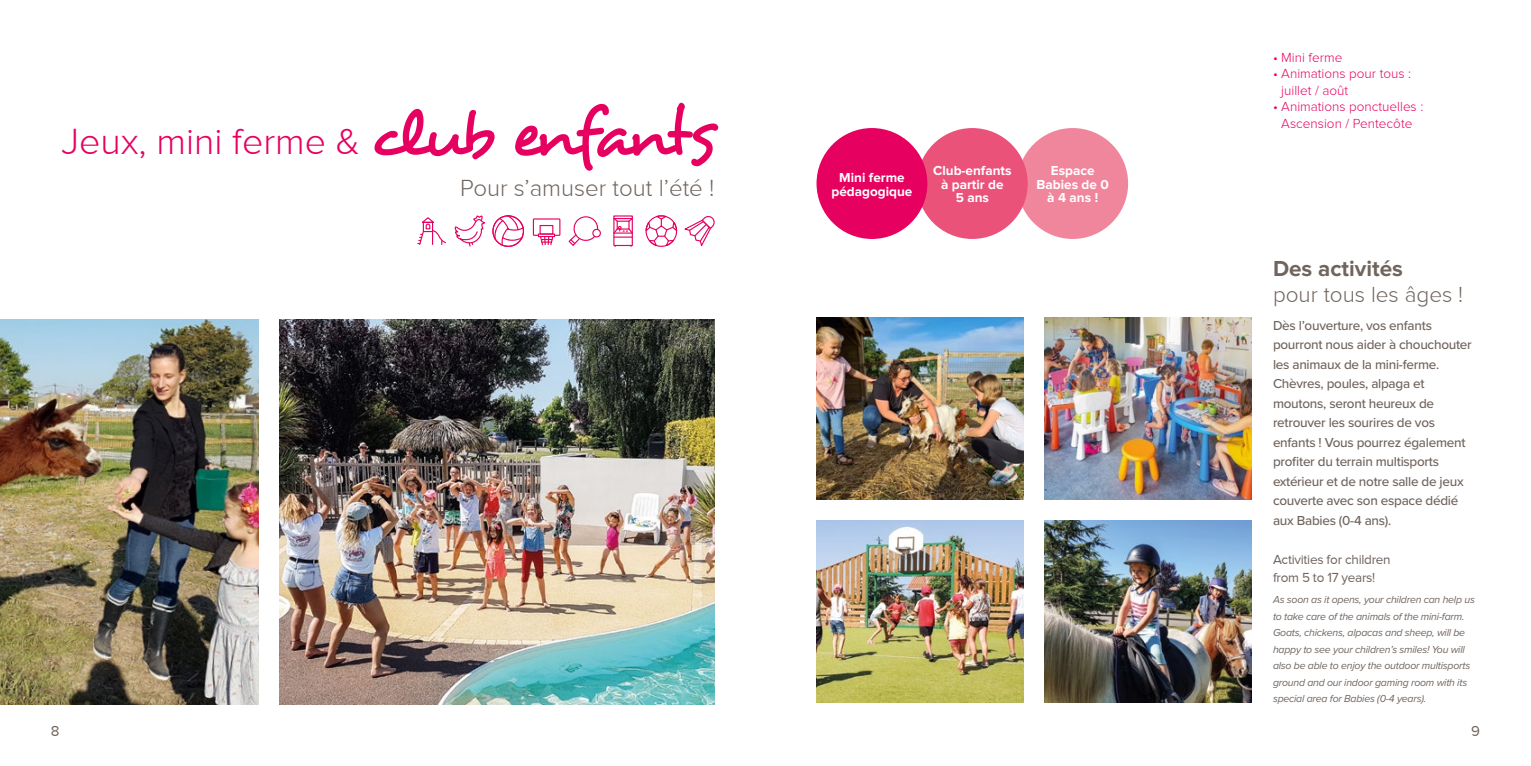
<style>
.page{position:relative;width:1531px;height:766px;background:#fff}
.page>*{position:absolute;margin:0;border:0;box-sizing:border-box;transform-origin:0 0}
.t1{font:300 37.5px "Proxima Nova";color:#e60060}
.t2{font:300 24px "Proxima Nova";color:#70655e}
.t3{font:300 22.5px "Proxima Nova";color:#70655e}
.t4{font:700 22.5px "Proxima Nova";color:#70655e}
.t5{font:15px "Proxima Nova";color:#70655e}
.t6{font:500 13.5px/19.5px "Proxima Nova";letter-spacing:-.02em;color:#70655e}
.t7{font:300 13.5px/16.5px "Proxima Nova";color:#e60060}
.t8{font:700 13.5px/13.5px "Proxima Nova";color:#fff;text-align:center}
.t9{font:13.5px/18px "Proxima Nova";letter-spacing:-.02em;color:#70655e}
.t10{font:italic 10.5px/16.5px "Proxima Nova";letter-spacing:-.02em;color:#70655e}
.s1{font-family:"Desyrel";font-weight:400;font-size:69px}
</style>
<div class="page">
<div style="left:1017px;top:128px;width:111px;height:111px;background:#f0869c;border-radius:50%"></div>
<div style="left:917px;top:128px;width:111px;height:111px;background:#ea527a;border-radius:50%"></div>
<img style="left:279px;top:319px;width:435px;height:385px">
<img style="left:1045px;top:317px;width:206px;height:182px">
<img style="left:1045px;top:520px;width:206px;height:182px">
<img style="left:816px;top:317px;width:207px;height:182px">
<img style="left:0;top:319px;width:258px;height:385px">
<div style="left:816px;top:128px;width:111px;height:111px;background:#e60060;border-radius:50%"></div>
<img style="left:816px;top:520px;width:207px;height:182px">
<svg style="left:418px;top:217px;width:28px;height:28px"></svg>
<div style="left:533px;top:218px;width:27px;height:18px;border:1px solid #e60060"></div>
<div style="left:538px;top:233px;width:17px;height:4px;border:1px solid #e60060"></div>
<div style="left:539px;top:225px;width:14px;height:9px;border:1px solid #e60060"></div>
<svg style="left:539px;top:235px;width:15px;height:10px"></svg>
<div style="left:613px;top:215px;width:20px;height:31px;border:1px solid #e60060"></div>
<svg style="left:613px;top:217px;width:20px;height:20px"></svg>
<svg style="left:492px;top:215px;width:32px;height:32px"></svg>
<svg style="left:568px;top:216px;width:33px;height:30px"></svg>
<svg style="left:645px;top:215px;width:70px;height:32px"></svg>
<svg style="left:454px;top:215px;width:31px;height:32px"></svg>
<h1 class="t1" style="left:62px;top:121px;width:654px">Jeux, mini ferme &amp; <span class="s1">club enfants</span></h1>
<h2 class="t2" style="left:460px;top:175px;width:256px">Pour s’amuser tout l’été !</h2>
<p class="t8" style="left:831px;top:171px;width:82px">Mini ferme pédagogique</p>
<p class="t8" style="left:933px;top:164px;width:80px">Club-enfants à partir de<br>5 ans</p>
<p class="t8" style="left:1036px;top:164px;width:74px">Espace<br>Babies de 0 à 4 ans !</p>
<p class="t7" style="left:1273px;top:49px;width:71px">• Mini ferme</p>
<p class="t7" style="left:1281px;top:66px;width:131px;text-indent:-8px">• Animations pour tous : juillet / août</p>
<p class="t7" style="left:1273px;top:99px;width:152px;text-align:center">• Animations ponctuelles :<br>Ascension / Pentecôte</p>
<h3 class="t4" style="left:1273px;top:256px;width:131px">Des activités</h3>
<h3 class="t3" style="left:1273px;top:282px;width:192px">pour tous les âges !</h3>
<p class="t6" style="left:1273px;top:315px;width:200px">Dès l’ouverture, vos enfants pourront nous aider à chouchouter les animaux de la mini-ferme.<br>Chèvres, poules, alpaga et moutons, seront heureux de retrouver les sourires de vos enfants ! Vous pourrez également profiter du terrain multisports extérieur et de notre salle de jeux couverte avec son espace dédié aux Babies (0-4 ans).</p>
<p class="t9" style="left:1273px;top:550px;width:119px">Activities for children from 5 to 17 years!</p>
<p class="t10" style="left:1273px;top:590px;width:203px">As soon as it opens, your children can help us to take care of the animals of the mini-farm.<br>Goats, chickens, alpacas and sheep, will be happy to see your children’s smiles! You will also be able to enjoy the outdoor multisports ground and our indoor gaming room with its special area for Babies (0-4 years).</p>
<p class="t5" style="left:51px;top:722px;width:10px">8</p>
<p class="t5" style="left:1471px;top:722px;width:10px">9</p>
</div>
